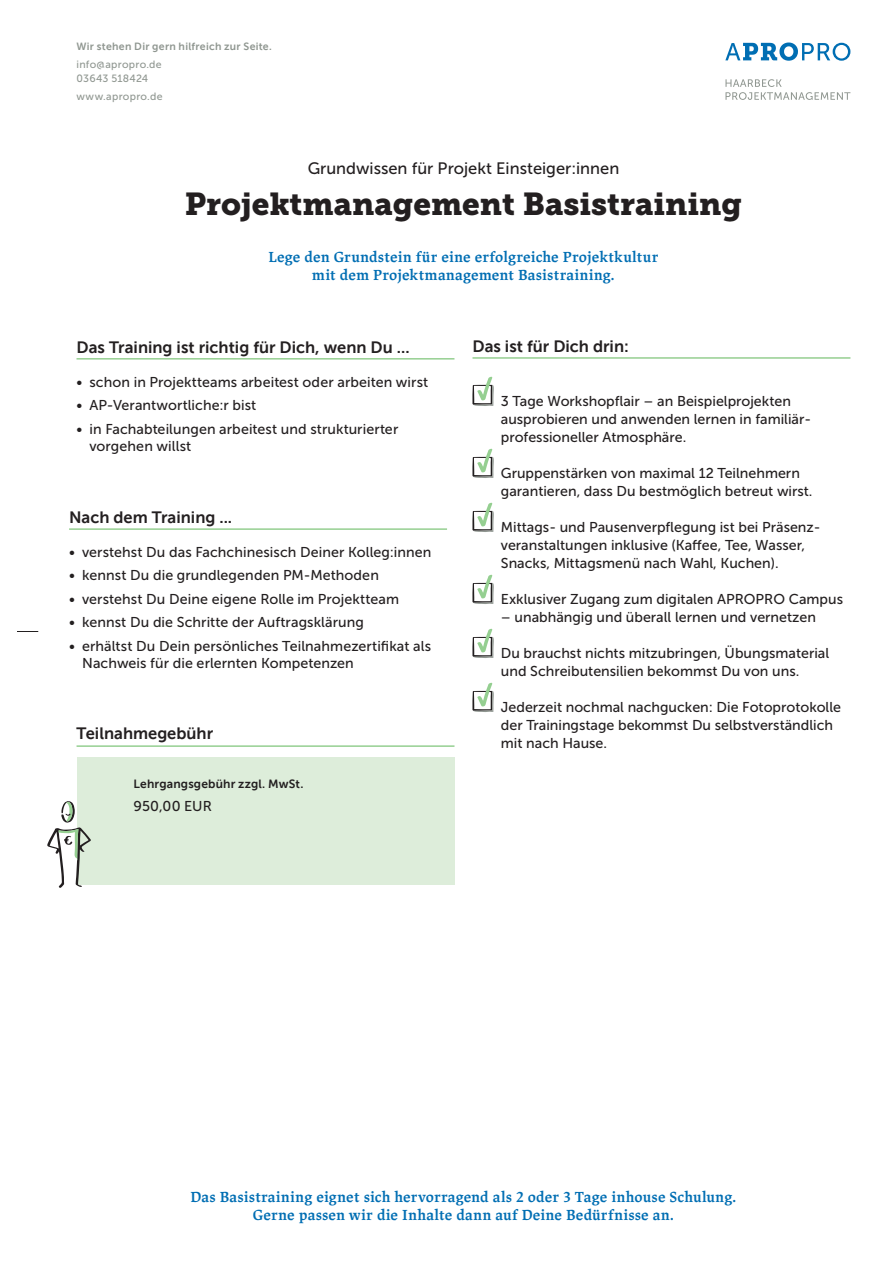
<style>
.page{position:relative;width:893px;height:1263px;background:#fff}
.page>*{position:absolute;margin:0;border:0;box-sizing:border-box;transform-origin:0 0}
.t1{font:31.5px "Museo Slab 900";color:#231f20}
.t2{font:16.5px "Museo Sans 700";color:#231f20}
.t3{font:16.5px "Museo Sans 500";color:#231f20}
.t4{font:600 15px/18px "Lapture";letter-spacing:.005em;color:#006eb3;text-align:center}
.t5{font:14.25px/18px "Museo Sans 500";color:#231f20}
.t6{font:12px "Museo Sans 700";letter-spacing:.015em;color:#231f20}
.t7{font:10.5px/13.5px "Museo Sans 500";letter-spacing:.025em;color:#909791}
.t8{font:10.5px "Museo Sans 700";letter-spacing:.025em;color:#909791}
</style>
<div class="page">
<svg style="left:17px;top:631px;width:21px;height:1px"></svg>
<svg style="left:725px;top:79px;width:125px;height:21px"></svg>
<svg style="left:725px;top:43px;width:125px;height:18px"></svg>
<svg style="left:472px;top:377px;width:22px;height:29px"></svg>
<svg style="left:472px;top:449px;width:22px;height:29px"></svg>
<svg style="left:472px;top:503px;width:22px;height:29px"></svg>
<svg style="left:472px;top:575px;width:22px;height:29px"></svg>
<svg style="left:472px;top:629px;width:22px;height:29px"></svg>
<svg style="left:472px;top:683px;width:22px;height:29px"></svg>
<hr style="left:472px;top:357px;width:378px;height:2px;background:#95cf91">
<hr style="left:69px;top:528px;width:378px;height:2px;background:#95cf91">
<hr style="left:77px;top:358px;width:377px;height:2px;background:#95cf91">
<hr style="left:77px;top:745px;width:377px;height:2px;background:#95cf91">
<div style="left:77px;top:757px;width:377px;height:128px;background:#ddedda"></div>
<svg style="left:47px;top:801px;width:44px;height:87px"></svg>
<p class="t8" style="left:77px;top:41px;width:197px">Wir stehen Dir gern hilfreich zur Seite.</p>
<p class="t7" style="left:77px;top:58px;width:87px">info@apropro.de<br>03643 518424</p>
<p class="t7" style="left:77px;top:90px;width:88px">www.apropro.de</p>
<p class="t3" style="left:308px;top:159px;width:313px">Grundwissen für Projekt Einsteiger:innen</p>
<h1 class="t1" style="left:185px;top:186px;width:559px">Projektmanagement Basistraining</h1>
<p class="t4" style="left:269px;top:248px;width:391px">Lege den Grundstein für eine erfolgreiche Projektkultur mit dem Projektmanagement Basistraining.</p>
<p class="t2" style="left:77px;top:338px;width:335px">Das Training ist richtig für Dich, wenn Du ...</p>
<p class="t5" style="left:77px;top:373px;width:353px">• schon in Projektteams arbeitest oder arbeiten wirst</p>
<p class="t5" style="left:77px;top:396px;width:181px">• AP-Verantwortliche:r bist</p>
<p class="t5" style="left:90px;top:420px;width:310px;line-height:17.1px;text-indent:-13px">• in Fachabteilungen arbeitest und strukturierter vorgehen willst</p>
<p class="t2" style="left:69px;top:508px;width:165px">Nach dem Training ...</p>
<p class="t5" style="left:69px;top:543px;width:364px">• verstehst Du das Fachchinesisch Deiner Kolleg:innen</p>
<p class="t5" style="left:69px;top:567px;width:311px">• kennst Du die grundlegenden PM-Methoden</p>
<p class="t5" style="left:69px;top:590px;width:332px">• verstehst Du Deine eigene Rolle im Projektteam</p>
<p class="t5" style="left:69px;top:613px;width:296px">• kennst Du die Schritte der Auftragsklärung</p>
<p class="t5" style="left:82px;top:637px;width:351px;line-height:17.1px;text-indent:-13px">• erhältst Du Dein persönliches Teilnahmezertifikat als<br>Nachweis für die erlernten Kompetenzen</p>
<p class="t2" style="left:77px;top:724px;width:138px">Teilnahmegebühr</p>
<p class="t6" style="left:134px;top:777px;width:172px">Lehrgangsgebühr zzgl. MwSt.</p>
<p class="t5" style="left:134px;top:797px;width:80px">950,00 EUR</p>
<p class="t2" style="left:472px;top:337px;width:158px">Das ist für Dich drin:</p>
<p class="t5" style="left:501px;top:392px;width:312px">3 Tage Workshopflair – an Beispielprojekten ausprobieren und anwenden lernen in familiär&shy;professioneller Atmosphäre.</p>
<p class="t5" style="left:501px;top:464px;width:313px">Gruppenstärken von maximal 12 Teilnehmern garantieren, dass Du bestmöglich betreut wirst.</p>
<p class="t5" style="left:501px;top:518px;width:321px">Mittags- und Pausenverpflegung ist bei Präsenz&shy;veranstaltungen inklusive (Kaffee, Tee, Wasser,<br>Snacks, Mittagsmenü nach Wahl, Kuchen).</p>
<p class="t5" style="left:501px;top:590px;width:344px">Exklusiver Zugang zum digitalen APROPRO Campus</p>
<p class="t5" style="left:501px;top:608px;width:317px">– unabhängig und überall lernen und vernetzen</p>
<p class="t5" style="left:501px;top:644px;width:330px">Du brauchst nichts mitzubringen, Übungsmaterial und Schreibutensilien bekommst Du von uns.</p>
<p class="t5" style="left:501px;top:698px;width:342px">Jederzeit nochmal nachgucken: Die Fotoprotokolle der Trainingstage bekommst Du selbstverständlich mit nach Hause.</p>
<p class="t4" style="left:190px;top:1188px;width:548px">Das Basistraining eignet sich hervorragend als 2 oder 3 Tage inhouse Schulung.<br>Gerne passen wir die Inhalte dann auf Deine Bedürfnisse an.</p>
</div>
